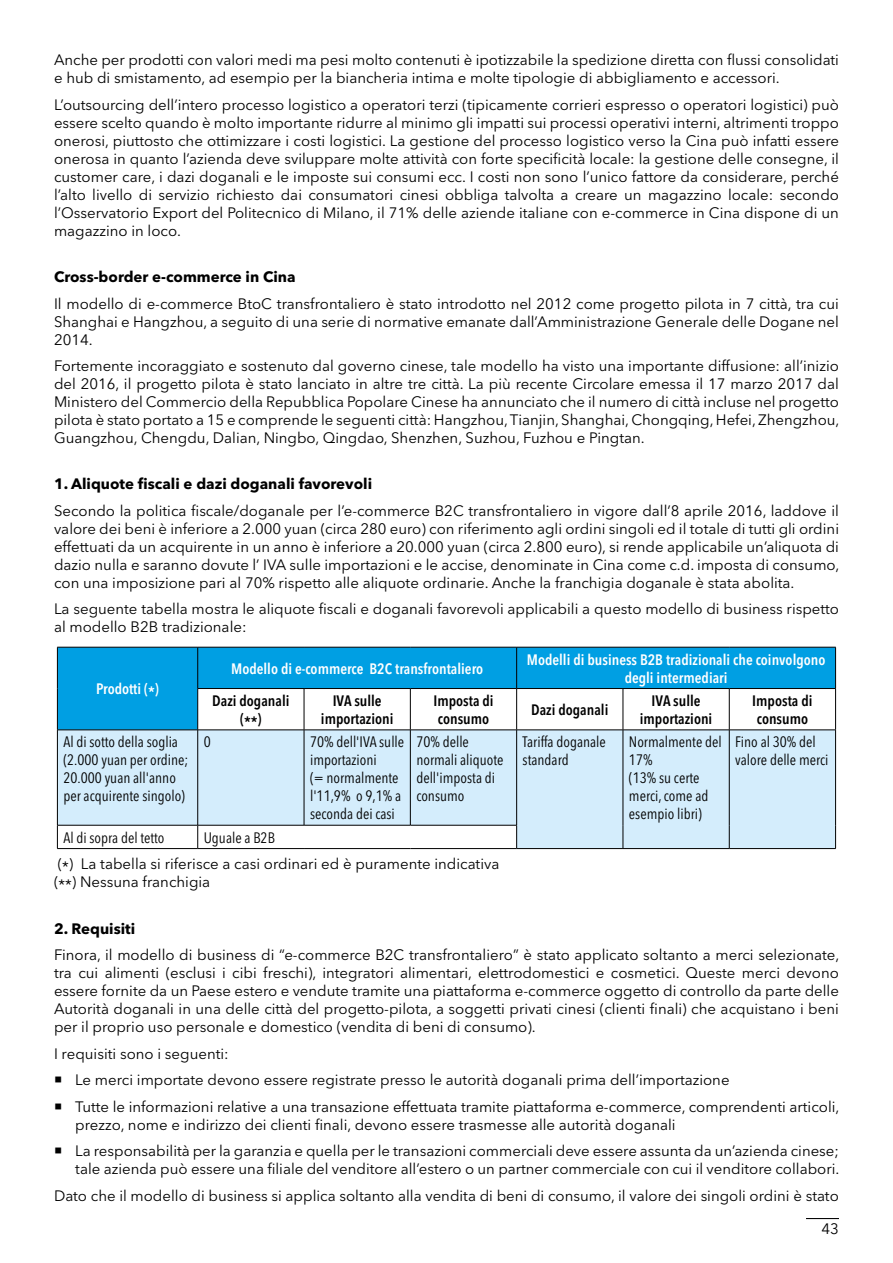
<style>
.page{position:relative;width:893px;height:1263px;background:#fff}
.page>*{position:absolute;margin:0;border:0;box-sizing:border-box;transform-origin:0 0}
.t1{font:15px/18px "Avenir Next LT Pro";color:#000}
.t2{font:condensed 15px/18px "Avenir Next LT Pro";color:#000}
.t3{font:600 condensed 15px/18px "Avenir Next LT Pro";color:#fff;text-align:center}
.t4{font:600 condensed 15px/18px "Avenir Next LT Pro";color:#000;text-align:center}
.intestazione{font:700 15px "Avenir Next LT Pro";color:#000}
</style>
<div class="page">
<hr style="left:806px;top:1218px;width:33px;height:1px;background:#000">
<svg style="left:58px;top:648px;width:777px;height:82px;fill:#009fe3"></svg>
<svg style="left:58px;top:731px;width:777px;height:117px;background:#d8eefb"></svg>
<hr style="left:57px;top:647px;width:141px;height:1px;background:#000">
<hr style="left:57px;top:647px;width:1px;height:41px;background:#000">
<hr style="left:57px;top:688px;width:1px;height:42px;background:#000">
<hr style="left:198px;top:647px;width:106px;height:1px;background:#000">
<hr style="left:197px;top:647px;width:1px;height:41px;background:#000">
<hr style="left:304px;top:647px;width:106px;height:1px;background:#000">
<hr style="left:410px;top:647px;width:107px;height:1px;background:#000">
<hr style="left:517px;top:647px;width:106px;height:1px;background:#000">
<hr style="left:516px;top:647px;width:1px;height:41px;background:#000">
<hr style="left:623px;top:647px;width:106px;height:1px;background:#000">
<hr style="left:729px;top:647px;width:107px;height:1px;background:#000">
<hr style="left:835px;top:647px;width:1px;height:41px;background:#000">
<hr style="left:198px;top:688px;width:106px;height:1px;background:#000">
<hr style="left:197px;top:689px;width:1px;height:41px;background:#000">
<hr style="left:304px;top:688px;width:106px;height:1px;background:#000">
<hr style="left:304px;top:689px;width:1px;height:41px;background:#000">
<hr style="left:410px;top:688px;width:107px;height:1px;background:#000">
<hr style="left:410px;top:689px;width:1px;height:41px;background:#000">
<hr style="left:517px;top:688px;width:106px;height:1px;background:#000">
<hr style="left:516px;top:689px;width:1px;height:41px;background:#000">
<hr style="left:623px;top:688px;width:106px;height:1px;background:#000">
<hr style="left:623px;top:689px;width:1px;height:41px;background:#000">
<hr style="left:729px;top:688px;width:107px;height:1px;background:#000">
<hr style="left:729px;top:689px;width:1px;height:41px;background:#000">
<hr style="left:835px;top:689px;width:1px;height:41px;background:#000">
<hr style="left:57px;top:730px;width:141px;height:1px;background:#000">
<hr style="left:57px;top:730px;width:1px;height:95px;background:#000">
<hr style="left:198px;top:730px;width:106px;height:1px;background:#000">
<hr style="left:197px;top:730px;width:1px;height:95px;background:#000">
<hr style="left:304px;top:730px;width:106px;height:1px;background:#000">
<hr style="left:304px;top:730px;width:1px;height:95px;background:#000">
<hr style="left:410px;top:730px;width:107px;height:1px;background:#000">
<hr style="left:410px;top:730px;width:1px;height:95px;background:#000">
<hr style="left:517px;top:730px;width:106px;height:1px;background:#000">
<hr style="left:516px;top:730px;width:1px;height:95px;background:#000">
<hr style="left:623px;top:730px;width:106px;height:1px;background:#000">
<hr style="left:623px;top:730px;width:1px;height:95px;background:#000">
<hr style="left:729px;top:730px;width:107px;height:1px;background:#000">
<hr style="left:729px;top:730px;width:1px;height:95px;background:#000">
<hr style="left:835px;top:730px;width:1px;height:95px;background:#000">
<svg style="left:623px;top:825px;width:1px;height:23px"></svg>
<svg style="left:729px;top:825px;width:1px;height:23px"></svg>
<svg style="left:835px;top:825px;width:1px;height:23px"></svg>
<hr style="left:517px;top:848px;width:106px;height:1px;background:#000">
<hr style="left:623px;top:848px;width:106px;height:1px;background:#000">
<hr style="left:729px;top:848px;width:107px;height:1px;background:#000">
<hr style="left:57px;top:825px;width:141px;height:1px;background:#000">
<svg style="left:57px;top:825px;width:1px;height:23px"></svg>
<hr style="left:198px;top:825px;width:106px;height:1px;background:#000">
<svg style="left:197px;top:825px;width:1px;height:23px"></svg>
<hr style="left:304px;top:825px;width:106px;height:1px;background:#000">
<hr style="left:410px;top:825px;width:107px;height:1px;background:#000">
<svg style="left:516px;top:825px;width:1px;height:23px"></svg>
<hr style="left:57px;top:848px;width:141px;height:1px;background:#000">
<hr style="left:198px;top:848px;width:106px;height:1px;background:#000">
<hr style="left:304px;top:848px;width:106px;height:1px;background:#000">
<hr style="left:410px;top:848px;width:107px;height:1px;background:#000">
<p class="t1" style="left:54px;top:51px;width:787px">Anche per prodotti con valori medi ma pesi molto contenuti è ipotizzabile la spedizione diretta con flussi consolidati e hub di smistamento, ad esempio per la biancheria intima e molte tipologie di abbigliamento e accessori.</p>
<p class="t1" style="left:54px;top:96px;width:787px;text-align:justify">L’outsourcing dell’intero processo logistico a operatori terzi (tipicamente corrieri espresso o operatori logistici) può essere scelto quando è molto importante ridurre al minimo gli impatti sui processi operativi interni, altrimenti troppo onerosi, piuttosto che ottimizzare i costi logistici. La gestione del processo logistico verso la Cina può infatti essere onerosa in quanto l’azienda deve sviluppare molte attività con forte specificità locale: la gestione delle consegne, il customer care, i dazi doganali e le imposte sui consumi ecc. I costi non sono l’unico fattore da considerare, perché l’alto livello di servizio richiesto dai consumatori cinesi obbliga talvolta a creare un magazzino locale: secondo l’Osservatorio Export del Politecnico di Milano, il 71% delle aziende italiane con e-commerce in Cina dispone di un magazzino in loco.</p>
<p class="intestazione" style="left:54px;top:268px;width:243px">Cross-border e-commerce in Cina</p>
<p class="t1" style="left:54px;top:294px;width:786px;text-align:justify">Il modello di e-commerce BtoC transfrontaliero è stato introdotto nel 2012 come progetto pilota in 7 città, tra cui Shanghai e Hangzhou, a seguito di una serie di normative emanate dall’Amministrazione Generale delle Dogane nel 2014.</p>
<p class="t1" style="left:54px;top:357px;width:787px;text-align:justify">Fortemente incoraggiato e sostenuto dal governo cinese, tale modello ha visto una importante diffusione: all’inizio del 2016, il progetto pilota è stato lanciato in altre tre città. La più recente Circolare emessa il 17 marzo 2017 dal Ministero del Commercio della Repubblica Popolare Cinese ha annunciato che il numero di città incluse nel progetto pilota è stato portato a 15 e comprende le seguenti città: Hangzhou, Tianjin, Shanghai, Chongqing, Hefei, Zhengzhou, Guangzhou, Chengdu, Dalian, Ningbo, Qingdao, Shenzhen, Suzhou, Fuzhou e Pingtan.</p>
<p class="intestazione" style="left:54px;top:475px;width:320px">1. Aliquote fiscali e dazi doganali favorevoli</p>
<p class="t1" style="left:54px;top:502px;width:787px;text-align:justify">Secondo la politica fiscale/doganale per l’e-commerce B2C transfrontaliero in vigore dall’8 aprile 2016, laddove il valore dei beni è inferiore a 2.000 yuan (circa 280 euro) con riferimento agli ordini singoli ed il totale di tutti gli ordini effettuati da un acquirente in un anno è inferiore a 20.000 yuan (circa 2.800 euro), si rende applicabile un’aliquota di dazio nulla e saranno dovute l’ IVA sulle importazioni e le accise, denominate in Cina come c.d. imposta di consumo, con una imposizione pari al 70% rispetto alle aliquote ordinarie. Anche la franchigia doganale è stata abolita.</p>
<p class="t1" style="left:54px;top:600px;width:786px">La seguente tabella mostra le aliquote fiscali e doganali favorevoli applicabili a questo modello di business rispetto al modello B2B tradizionale:</p>
<p class="t3" style="left:96px;top:680px;width:64px">Prodotti (*)</p>
<p class="t3" style="left:231px;top:659px;width:253px">Modello di e-commerce B2C transfrontaliero</p>
<p class="t3" style="left:527px;top:650px;width:300px">Modelli di business B2B tradizionali che coinvolgono degli intermediari</p>
<p class="t4" style="left:212px;top:691px;width:79px;line-height:19.5px">Dazi doganali (**)</p>
<p class="t4" style="left:321px;top:691px;width:74px">IVA sulle importazioni</p>
<p class="t4" style="left:433px;top:691px;width:62px;text-align:left">Imposta di consumo</p>
<p class="t4" style="left:531px;top:700px;width:79px">Dazi doganali</p>
<p class="t4" style="left:640px;top:691px;width:74px">IVA sulle importazioni</p>
<p class="t4" style="left:752px;top:691px;width:62px;text-align:left">Imposta di consumo</p>
<p class="t2" style="left:63px;top:733px;width:126px">Al di sotto della soglia (2.000 yuan per ordine;<br>20.000 yuan all'anno per acquirente singolo)</p>
<p class="t2" style="left:204px;top:733px;width:9px">0</p>
<p class="t2" style="left:310px;top:733px;width:96px">70% dell'IVA sulle importazioni<br>(= normalmente l'11,9% o 9,1% a seconda dei casi</p>
<p class="t2" style="left:416px;top:733px;width:89px">70% delle normali aliquote dell'imposta di consumo</p>
<p class="t2" style="left:523px;top:733px;width:85px">Tariffa doganale standard</p>
<p class="t2" style="left:629px;top:733px;width:94px">Normalmente del<br>17%<br>(13% su certe merci, come ad esempio libri)</p>
<p class="t2" style="left:735px;top:733px;width:95px">Fino al 30% del valore delle merci</p>
<p class="t2" style="left:63px;top:828px;width:103px">Al di sopra del tetto</p>
<p class="t2" style="left:204px;top:828px;width:73px">Uguale a B2B</p>
<p class="t1" style="left:54px;top:855px;width:447px">(*) La tabella si riferisce a casi ordinari ed è puramente indicativa (**) Nessuna franchigia</p>
<p class="intestazione" style="left:54px;top:919px;width:83px">2. Requisiti</p>
<p class="t1" style="left:54px;top:946px;width:787px;text-align:justify">Finora, il modello di business di “e-commerce B2C transfrontaliero” è stato applicato soltanto a merci selezionate, tra cui alimenti (esclusi i cibi freschi), integratori alimentari, elettrodomestici e cosmetici. Queste merci devono essere fornite da un Paese estero e vendute tramite una piattaforma e-commerce oggetto di controllo da parte delle Autorità doganali in una delle città del progetto-pilota, a soggetti privati cinesi (clienti finali) che acquistano i beni per il proprio uso personale e domestico (vendita di beni di consumo).</p>
<p class="t1" style="left:54px;top:1044px;width:176px">I requisiti sono i seguenti:</p>
<p class="t1" style="left:75px;top:1071px;width:656px">Le merci importate devono essere registrate presso le autorità doganali prima dell’importazione</p>
<p class="t1" style="left:75px;top:1097px;width:766px">Tutte le informazioni relative a una transazione effettuata tramite piattaforma e-commerce, comprendenti articoli, prezzo, nome e indirizzo dei clienti finali, devono essere trasmesse alle autorità doganali</p>
<p class="t1" style="left:75px;top:1142px;width:766px">La responsabilità per la garanzia e quella per le transazioni commerciali deve essere assunta da un’azienda cinese; tale azienda può essere una filiale del venditore all’estero o un partner commerciale con cui il venditore collabori.</p>
<p class="t1" style="left:54px;top:1186px;width:786px">Dato che il modello di business si applica soltanto alla vendita di beni di consumo, il valore dei singoli ordini è stato</p>
<p class="t1" style="left:822px;top:1220px;width:19px">43</p>
</div>
